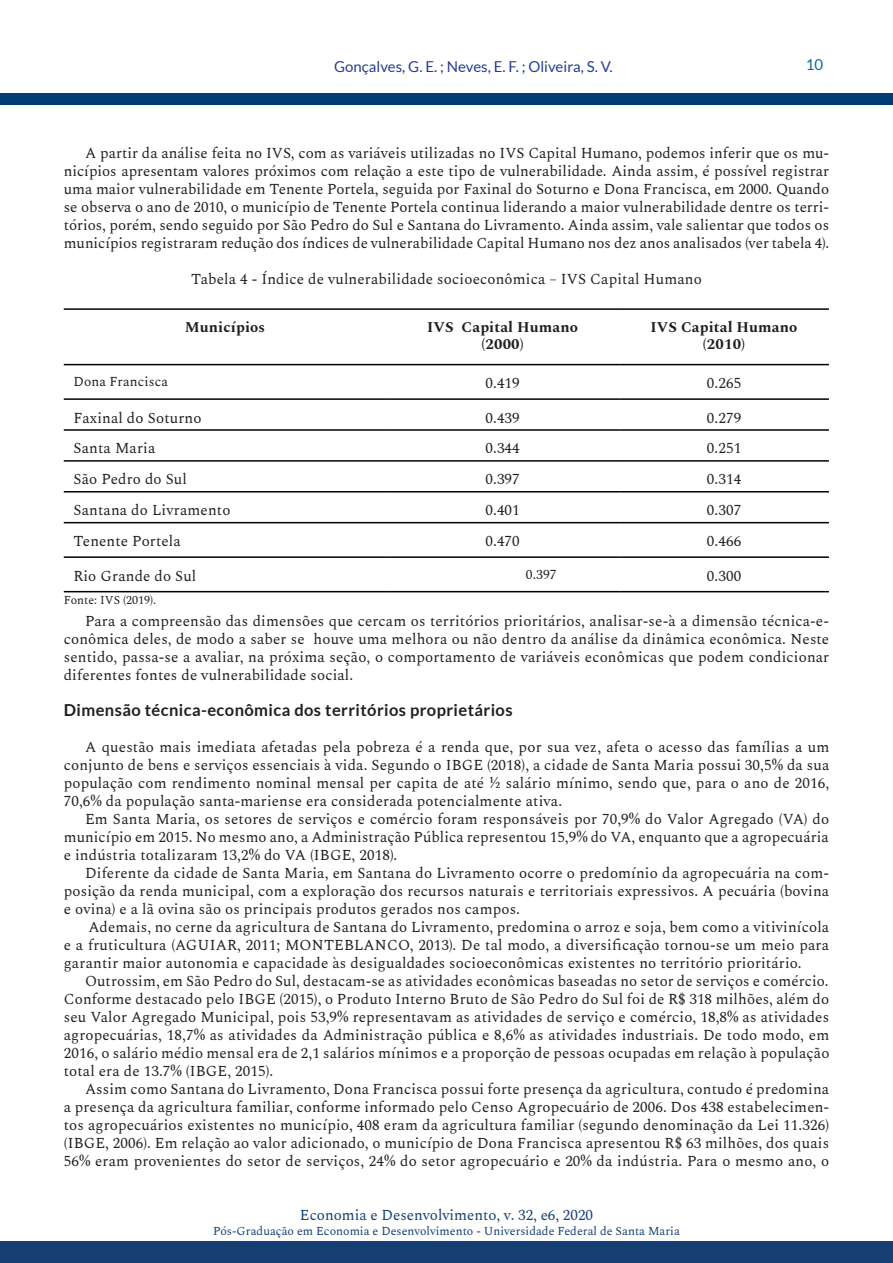
<style>
.page{position:relative;width:893px;height:1263px;background:#fff}
.page>*{position:absolute;margin:0;border:0;box-sizing:border-box;transform-origin:0 0}
._1_1_TItulo{font:700 16.5px "Lato";letter-spacing:.025em;color:#231f20}
.TextoCORRIDO{font:15px/18px "Spectral";letter-spacing:.01em;color:#231f20;text-align:justify}
.texto_TABELA_-_colun{font:15px "Spectral";letter-spacing:.01em;color:#231f20}
.texto_TABELA{font:15px "Spectral";letter-spacing:.01em;color:#231f20}
.LegendaTABELA{font:15px "Spectral";letter-spacing:.01em;color:#231f20}
.tabela_1linha{font:700 15px "Spectral";letter-spacing:.01em;color:#231f20}
.t1{font:15px "Lato";color:#253f8e}
.t2{font:15px "Spectral";color:#153f73}
.t3{font:15px "Lato";color:#056699}
.texto_TABELA_-_colun-2{font:13.5px "Spectral";letter-spacing:.01em;color:#231f20}
.texto_TABELA-2{font:13.5px "Spectral";color:#231f20}
.t4{font:12px "Spectral";color:#153f73}
.NotadeRODAPÉ{font:12px "Spectral";color:#231f20}
</style>
<div class="page">
<div style="left:0;top:94px;width:893px;height:11px;background:#003d75"></div>
<div style="left:0;top:1242px;width:893px;height:21px;background:#153f73"></div>
<hr style="left:64px;top:308px;width:322px;height:2px;background:#000">
<hr style="left:386px;top:308px;width:233px;height:2px;background:#000">
<hr style="left:619px;top:308px;width:210px;height:2px;background:#000">
<hr style="left:64px;top:364px;width:322px;height:1px;background:#000">
<hr style="left:386px;top:364px;width:233px;height:1px;background:#000">
<hr style="left:619px;top:364px;width:210px;height:1px;background:#000">
<hr style="left:64px;top:398px;width:322px;height:2px;background:#000">
<hr style="left:386px;top:398px;width:233px;height:2px;background:#000">
<hr style="left:619px;top:398px;width:210px;height:2px;background:#000">
<hr style="left:64px;top:429px;width:322px;height:2px;background:#000">
<hr style="left:386px;top:429px;width:233px;height:2px;background:#000">
<hr style="left:619px;top:429px;width:210px;height:2px;background:#000">
<hr style="left:64px;top:460px;width:322px;height:2px;background:#000">
<hr style="left:386px;top:460px;width:233px;height:2px;background:#000">
<hr style="left:619px;top:460px;width:210px;height:2px;background:#000">
<hr style="left:64px;top:491px;width:322px;height:1px;background:#000">
<hr style="left:386px;top:491px;width:233px;height:1px;background:#000">
<hr style="left:619px;top:491px;width:210px;height:1px;background:#000">
<hr style="left:64px;top:522px;width:322px;height:1px;background:#000">
<hr style="left:386px;top:522px;width:233px;height:1px;background:#000">
<hr style="left:619px;top:522px;width:210px;height:1px;background:#000">
<hr style="left:64px;top:556px;width:322px;height:2px;background:#000">
<hr style="left:386px;top:556px;width:233px;height:2px;background:#000">
<hr style="left:619px;top:556px;width:210px;height:2px;background:#000">
<hr style="left:64px;top:591px;width:322px;height:1px;background:#000">
<hr style="left:386px;top:591px;width:233px;height:1px;background:#000">
<hr style="left:619px;top:591px;width:210px;height:1px;background:#000">
<p class="t1" style="left:334px;top:58px;width:280px">Gonçalves, G. E. ; Neves, E. F. ; Oliveira, S. V.</p>
<p class="t3" style="left:806px;top:56px;width:19px">10</p>
<p class="TextoCORRIDO" style="left:64px;top:143px;width:767px;text-indent:21px">A partir da análise feita no IVS, com as variáveis utilizadas no IVS Capital Humano, podemos inferir que os mu&shy;nicípios apresentam valores próximos com relação a este tipo de vulnerabilidade. Ainda assim, é possível registrar uma maior vulnerabilidade em Tenente Portela, seguida por Faxinal do Soturno e Dona Francisca, em 2000. Quando se observa o ano de 2010, o município de Tenente Portela continua liderando a maior vulnerabilidade dentre os terri&shy;tórios, porém, sendo seguido por São Pedro do Sul e Santana do Livramento. Ainda assim, vale salientar que todos os municípios registraram redução dos índices de vulnerabilidade Capital Humano nos dez anos analisados (ver tabela 4).</p>
<p class="LegendaTABELA" style="left:191px;top:268px;width:512px">Tabela 4 - Índice de vulnerabilidade socioeconômica – IVS Capital Humano</p>
<p class="tabela_1linha" style="left:185px;top:317px;width:82px">Municípios</p>
<p class="tabela_1linha" style="left:427px;top:317px;width:152px">IVS Capital Humano</p>
<p class="tabela_1linha" style="left:481px;top:333px;width:44px">(2000)</p>
<p class="tabela_1linha" style="left:651px;top:317px;width:148px">IVS Capital Humano</p>
<p class="tabela_1linha" style="left:703px;top:333px;width:44px">(2010)</p>
<p class="texto_TABELA_-_colun-2" style="left:73px;top:372px;width:96px">Dona Francisca</p>
<p class="texto_TABELA" style="left:485px;top:372px;width:36px">0.419</p>
<p class="texto_TABELA" style="left:707px;top:372px;width:36px">0.265</p>
<p class="texto_TABELA_-_colun" style="left:73px;top:407px;width:130px">Faxinal do Soturno</p>
<p class="texto_TABELA" style="left:485px;top:407px;width:36px">0.439</p>
<p class="texto_TABELA" style="left:707px;top:407px;width:36px">0.279</p>
<p class="texto_TABELA_-_colun" style="left:73px;top:437px;width:83px">Santa Maria</p>
<p class="texto_TABELA" style="left:485px;top:437px;width:36px">0.344</p>
<p class="texto_TABELA" style="left:707px;top:437px;width:36px">0.251</p>
<p class="texto_TABELA_-_colun" style="left:73px;top:468px;width:115px">São Pedro do Sul</p>
<p class="texto_TABELA" style="left:485px;top:468px;width:36px">0.397</p>
<p class="texto_TABELA" style="left:707px;top:468px;width:36px">0.314</p>
<p class="texto_TABELA_-_colun" style="left:73px;top:499px;width:159px">Santana do Livramento</p>
<p class="texto_TABELA" style="left:485px;top:499px;width:36px">0.401</p>
<p class="texto_TABELA" style="left:707px;top:499px;width:36px">0.307</p>
<p class="texto_TABELA_-_colun" style="left:73px;top:530px;width:109px">Tenente Portela</p>
<p class="texto_TABELA" style="left:485px;top:530px;width:36px">0.470</p>
<p class="texto_TABELA" style="left:707px;top:530px;width:36px">0.466</p>
<p class="texto_TABELA_-_colun" style="left:73px;top:565px;width:124px">Rio Grande do Sul</p>
<p class="texto_TABELA-2" style="left:526px;top:565px;width:32px">0.397</p>
<p class="texto_TABELA" style="left:707px;top:565px;width:36px">0.300</p>
<p class="NotadeRODAPÉ" style="left:64px;top:592px;width:94px">Fonte: IVS (2019).</p>
<p class="TextoCORRIDO" style="left:64px;top:611px;width:767px;text-indent:21px">Para a compreensão das dimensões que cercam os territórios prioritários, analisar-se-à a dimensão técnica-e&shy;conômica deles, de modo a saber se houve uma melhora ou não dentro da análise da dinâmica econômica. Neste sentido, passa-se a avaliar, na próxima seção, o comportamento de variáveis econômicas que podem condicionar diferentes fontes de vulnerabilidade social.</p>
<p class="_1_1_TItulo" style="left:64px;top:701px;width:450px">Dimensão técnica-econômica dos territórios proprietários</p>
<p class="TextoCORRIDO" style="left:64px;top:737px;width:767px;text-indent:21px">A questão mais imediata afetadas pela pobreza é a renda que, por sua vez, afeta o acesso das famílias a um conjunto de bens e serviços essenciais à vida. Segundo o IBGE (2018), a cidade de Santa Maria possui 30,5% da sua população com rendimento nominal mensal per capita de até ½ salário mínimo, sendo que, para o ano de 2016, 70,6% da população santa-mariense era considerada potencialmente ativa.</p>
<p class="TextoCORRIDO" style="left:64px;top:809px;width:767px;text-indent:21px">Em Santa Maria, os setores de serviços e comércio foram responsáveis por 70,9% do Valor Agregado (VA) do município em 2015. No mesmo ano, a Administração Pública representou 15,9% do VA, enquanto que a agropecuária e indústria totalizaram 13,2% do VA (IBGE, 2018).</p>
<p class="TextoCORRIDO" style="left:64px;top:863px;width:767px;text-indent:21px">Diferente da cidade de Santa Maria, em Santana do Livramento ocorre o predomínio da agropecuária na com&shy;posição da renda municipal, com a exploração dos recursos naturais e territoriais expressivos. A pecuária (bovina e ovina) e a lã ovina são os principais produtos gerados nos campos.</p>
<p class="TextoCORRIDO" style="left:64px;top:917px;width:767px;text-indent:25px">Ademais, no cerne da agricultura de Santana do Livramento, predomina o arroz e soja, bem como a vitivinícola e a fruticultura (AGUIAR, 2011; MONTEBLANCO, 2013). De tal modo, a diversificação tornou-se um meio para garantir maior autonomia e capacidade às desigualdades socioeconômicas existentes no território prioritário.</p>
<p class="TextoCORRIDO" style="left:64px;top:971px;width:767px;text-indent:21px">Outrossim, em São Pedro do Sul, destacam-se as atividades econômicas baseadas no setor de serviços e comércio.<br>Conforme destacado pelo IBGE (2015), o Produto Interno Bruto de São Pedro do Sul foi de R$ 318 milhões, além do seu Valor Agregado Municipal, pois 53,9% representavam as atividades de serviço e comércio, 18,8% as atividades agropecuárias, 18,7% as atividades da Administração pública e 8,6% as atividades industriais. De todo modo, em 2016, o salário médio mensal era de 2,1 salários mínimos e a proporção de pessoas ocupadas em relação à população total era de 13.7% (IBGE, 2015).</p>
<p class="TextoCORRIDO" style="left:64px;top:1079px;width:767px;text-indent:21px">Assim como Santana do Livramento, Dona Francisca possui forte presença da agricultura, contudo é predomina a presença da agricultura familiar, conforme informado pelo Censo Agropecuário de 2006. Dos 438 estabelecimen&shy;tos agropecuários existentes no município, 408 eram da agricultura familiar (segundo denominação da Lei 11.326) (IBGE, 2006). Em relação ao valor adicionado, o município de Dona Francisca apresentou R$ 63 milhões, dos quais 56% eram provenientes do setor de serviços, 24% do setor agropecuário e 20% da indústria. Para o mesmo ano, o</p>
<p class="t2" style="left:300px;top:1204px;width:294px">Economia e Desenvolvimento, v. 32, e6, 2020</p>
<p class="t4" style="left:213px;top:1222px;width:468px">Pós-Graduação em Economia e Desenvolvimento - Universidade Federal de Santa Maria</p>
</div>
